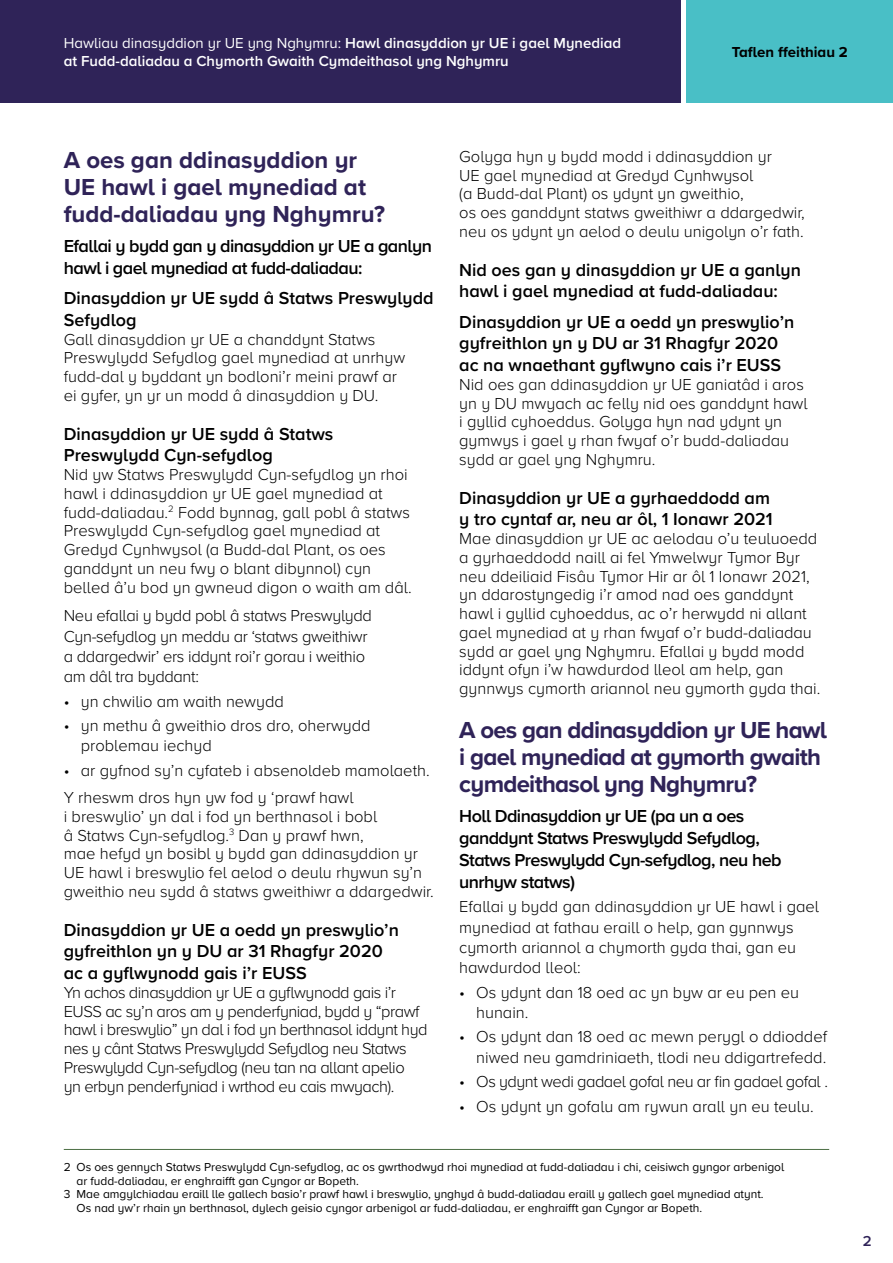
<style>
.page{position:relative;width:893px;height:1263px;background:#fff}
.page>*{position:absolute;margin:0;border:0;box-sizing:border-box;transform-origin:0 0}
.H3_Sub_Heading{font:700 24px/27px "Proxima Nova";letter-spacing:-.03em;color:#2f2358}
.H3_Sub_Heading-2{font:700 24px/27px "Proxima Nova";color:#2f2358}
.H4_Sub_sub_heading_no_space{font:600 18px/21.8px "Proxima Nova";color:#000}
.H4_Sub_sub_heading{font:600 18px/21.8px "Proxima Nova";letter-spacing:-.03em;color:#000}
.Body_Text{font:300 16.5px/18.8px "Proxima Nova";color:#000}
.Body_Text-2{font:300 16.5px/18.8px "Proxima Nova";letter-spacing:-.03em;color:#000}
.Bullets{font:300 16.5px/20.2px "Proxima Nova";color:#000}
.Body_Text_Before_Bullets{font:300 16.5px/20.2px "Proxima Nova";color:#000}
.Body_Text_Before_Bullets-2{font:300 16.5px/20.2px "Proxima Nova";letter-spacing:-.02em;color:#000}
.Bullets-2{font:300 16.5px "Proxima Nova";letter-spacing:-.03em;color:#000}
.Last_Bullet{font:300 16.5px "Proxima Nova";color:#000}
.t1{font:600 15px/18px "Proxima Nova";color:#fff}
.t2{font:700 15px "Proxima Nova";color:#000}
.t3{font:600 15px "Proxima Nova";color:#2f2358}
.Footnotes{font:12px/13.5px "Proxima Nova";color:#000}
.s1{font-weight:400}
</style>
<div class="page">
<div style="left:0;top:0;width:680px;height:102px;background:#2f2358"></div>
<div style="left:687px;top:0;width:206px;height:102px;background:#49bfc6"></div>
<hr style="left:64px;top:1149px;width:765px;height:1px;background:#4b6f44">
<p class="t1" style="left:64px;top:34px;width:559px"><span class="s1">Hawliau dinasyddion yr UE yng Nghymru:</span> Hawl dinasyddion yr UE i gael Mynediad at Fudd-daliadau a Chymorth Gwaith Cymdeithasol yng Nghymru</p>
<p class="t2" style="left:732px;top:41px;width:118px">Taflen ffeithiau 2</p>
<h3 class="H3_Sub_Heading-2" style="left:64px;top:146px;width:323px">A oes gan ddinasyddion yr<br>UE hawl i gael mynediad at fudd-daliadau yng Nghymru?</h3>
<h4 class="H4_Sub_sub_heading" style="left:64px;top:235px;width:370px">Efallai y bydd gan y dinasyddion yr UE a ganlyn hawl i gael mynediad at fudd-daliadau:</h4>
<h4 class="H4_Sub_sub_heading_no_space" style="left:64px;top:287px;width:371px">Dinasyddion yr UE sydd â Statws Preswylydd<br>Sefydlog</h4>
<p class="Body_Text" style="left:64px;top:329px;width:343px">Gall dinasyddion yr UE a chanddynt Statws Preswylydd Sefydlog gael mynediad at unrhyw fudd-dal y byddant yn bodloni’r meini prawf ar ei gyfer, yn yr un modd â dinasyddion y DU.</p>
<h4 class="H4_Sub_sub_heading_no_space" style="left:64px;top:422px;width:271px">Dinasyddion yr UE sydd â Statws<br>Preswylydd Cyn-sefydlog</h4>
<p class="Body_Text" style="left:64px;top:464px;width:349px">Nid yw Statws Preswylydd Cyn-sefydlog yn rhoi hawl i ddinasyddion yr UE gael mynediad at fudd-daliadau.<sup>2</sup> Fodd bynnag, gall pobl â statws Preswylydd Cyn-sefydlog gael mynediad at Gredyd Cynhwysol (a Budd-dal Plant, os oes ganddynt un neu fwy o blant dibynnol) cyn belled â’u bod yn gwneud digon o waith am dâl.</p>
<p class="Body_Text_Before_Bullets-2" style="left:64px;top:605px;width:310px">Neu efallai y bydd pobl â statws Preswylydd Cyn-sefydlog yn meddu ar ‘statws gweithiwr a ddargedwir’ ers iddynt roi’r gorau i weithio am dâl tra byddant:</p>
<p class="Bullets" style="left:64px;top:690px;width:222px">• yn chwilio am waith newydd</p>
<p class="Bullets" style="left:81px;top:715px;width:291px;text-indent:-17px">• yn methu â gweithio dros dro, oherwydd problemau iechyd</p>
<p class="Last_Bullet" style="left:64px;top:758px;width:367px">• ar gyfnod sy’n cyfateb i absenoldeb mamolaeth.</p>
<p class="Body_Text" style="left:64px;top:787px;width:371px">Y rheswm dros hyn yw fod y ‘prawf hawl<br>i breswylio’ yn dal i fod yn berthnasol i bobl<br>â Statws Cyn-sefydlog.<sup>3</sup> Dan y prawf hwn,<br>mae hefyd yn bosibl y bydd gan ddinasyddion yr UE hawl i breswylio fel aelod o deulu rhywun sy’n gweithio neu sydd â statws gweithiwr a ddargedwir.</p>
<h4 class="H4_Sub_sub_heading_no_space" style="left:64px;top:918px;width:337px">Dinasyddion yr UE a oedd yn preswylio’n gyfreithlon yn y DU ar 31 Rhagfyr 2020 ac a gyflwynodd gais i’r EUSS</h4>
<p class="Body_Text-2" style="left:64px;top:982px;width:365px">Yn achos dinasyddion yr UE a gyflwynodd gais i’r EUSS ac sy’n aros am y penderfyniad, bydd y “prawf hawl i breswylio” yn dal i fod yn berthnasol iddynt hyd nes y cânt Statws Preswylydd Sefydlog neu Statws Preswylydd Cyn-sefydlog (neu tan na allant apelio<br>yn erbyn penderfyniad i wrthod eu cais mwyach).</p>
<p class="Body_Text" style="left:459px;top:146px;width:347px">Golyga hyn y bydd modd i ddinasyddion yr<br>UE gael mynediad at Gredyd Cynhwysol<br>(a Budd-dal Plant) os ydynt yn gweithio,<br>os oes ganddynt statws gweithiwr a ddargedwir, neu os ydynt yn aelod o deulu unigolyn o’r fath.</p>
<h4 class="H4_Sub_sub_heading_no_space" style="left:459px;top:258px;width:343px">Nid oes gan y dinasyddion yr UE a ganlyn hawl i gael mynediad at fudd-daliadau:</h4>
<h4 class="H4_Sub_sub_heading_no_space" style="left:459px;top:310px;width:337px">Dinasyddion yr UE a oedd yn preswylio’n gyfreithlon yn y DU ar 31 Rhagfyr 2020 ac na wnaethant gyflwyno cais i’r EUSS</h4>
<p class="Body_Text" style="left:459px;top:374px;width:350px">Nid oes gan ddinasyddion yr UE ganiatâd i aros yn y DU mwyach ac felly nid oes ganddynt hawl i gyllid cyhoeddus. Golyga hyn nad ydynt yn gymwys i gael y rhan fwyaf o’r budd-daliadau sydd ar gael yng Nghymru.</p>
<h4 class="H4_Sub_sub_heading_no_space" style="left:459px;top:486px;width:315px">Dinasyddion yr UE a gyrhaeddodd am y tro cyntaf ar, neu ar ôl, 1 Ionawr 2021</h4>
<p class="Body_Text" style="left:459px;top:528px;width:363px">Mae dinasyddion yr UE ac aelodau o’u teuluoedd a gyrhaeddodd naill ai fel Ymwelwyr Tymor Byr neu ddeiliaid Fisâu Tymor Hir ar ôl 1 Ionawr 2021, yn ddarostyngedig i’r amod nad oes ganddynt hawl i gyllid cyhoeddus, ac o’r herwydd ni allant gael mynediad at y rhan fwyaf o’r budd-daliadau sydd ar gael yng Nghymru. Efallai y bydd modd iddynt ofyn i’w hawdurdod lleol am help, gan gynnwys cymorth ariannol neu gymorth gyda thai.</p>
<h3 class="H3_Sub_Heading" style="left:459px;top:716px;width:369px">A oes gan ddinasyddion yr UE hawl i gael mynediad at gymorth gwaith cymdeithasol yng Nghymru?</h3>
<h4 class="H4_Sub_sub_heading" style="left:459px;top:805px;width:324px">Holl Ddinasyddion yr UE (pa un a oes ganddynt Statws Preswylydd Sefydlog,<br>Statws Preswylydd Cyn-sefydlog, neu heb unrhyw statws)</h4>
<p class="Body_Text_Before_Bullets" style="left:459px;top:896px;width:361px">Efallai y bydd gan ddinasyddion yr UE hawl i gael mynediad at fathau eraill o help, gan gynnwys cymorth ariannol a chymorth gyda thai, gan eu hawdurdod lleol:</p>
<p class="Bullets" style="left:476px;top:981px;width:324px;text-indent:-17px">• Os ydynt dan 18 oed ac yn byw ar eu pen eu hunain.</p>
<p class="Bullets" style="left:459px;top:1026px;width:369px;text-align:right">• Os ydynt dan 18 oed ac mewn perygl o ddioddef niwed neu gamdriniaeth, tlodi neu ddigartrefedd.</p>
<p class="Bullets-2" style="left:459px;top:1069px;width:370px">• Os ydynt wedi gadael gofal neu ar fin gadael gofal .</p>
<p class="Bullets" style="left:459px;top:1095px;width:356px">• Os ydynt yn gofalu am rywun arall yn eu teulu.</p>
<p class="Footnotes" style="left:77px;top:1160px;width:709px;text-indent:-13px">2 Os oes gennych Statws Preswylydd Cyn-sefydlog, ac os gwrthodwyd rhoi mynediad at fudd-daliadau i chi, ceisiwch gyngor arbenigol ar fudd-daliadau, er enghraifft gan Cyngor ar Bopeth.</p>
<p class="Footnotes" style="left:77px;top:1187px;width:689px;text-indent:-13px">3 Mae amgylchiadau eraill lle gallech basio’r prawf hawl i breswylio, ynghyd â budd-daliadau eraill y gallech gael mynediad atynt.<br>Os nad yw’r rhain yn berthnasol, dylech geisio cyngor arbenigol ar fudd-daliadau, er enghraifft gan Cyngor ar Bopeth.</p>
<p class="t3" style="left:863px;top:1229px;width:10px">2</p>
</div>
